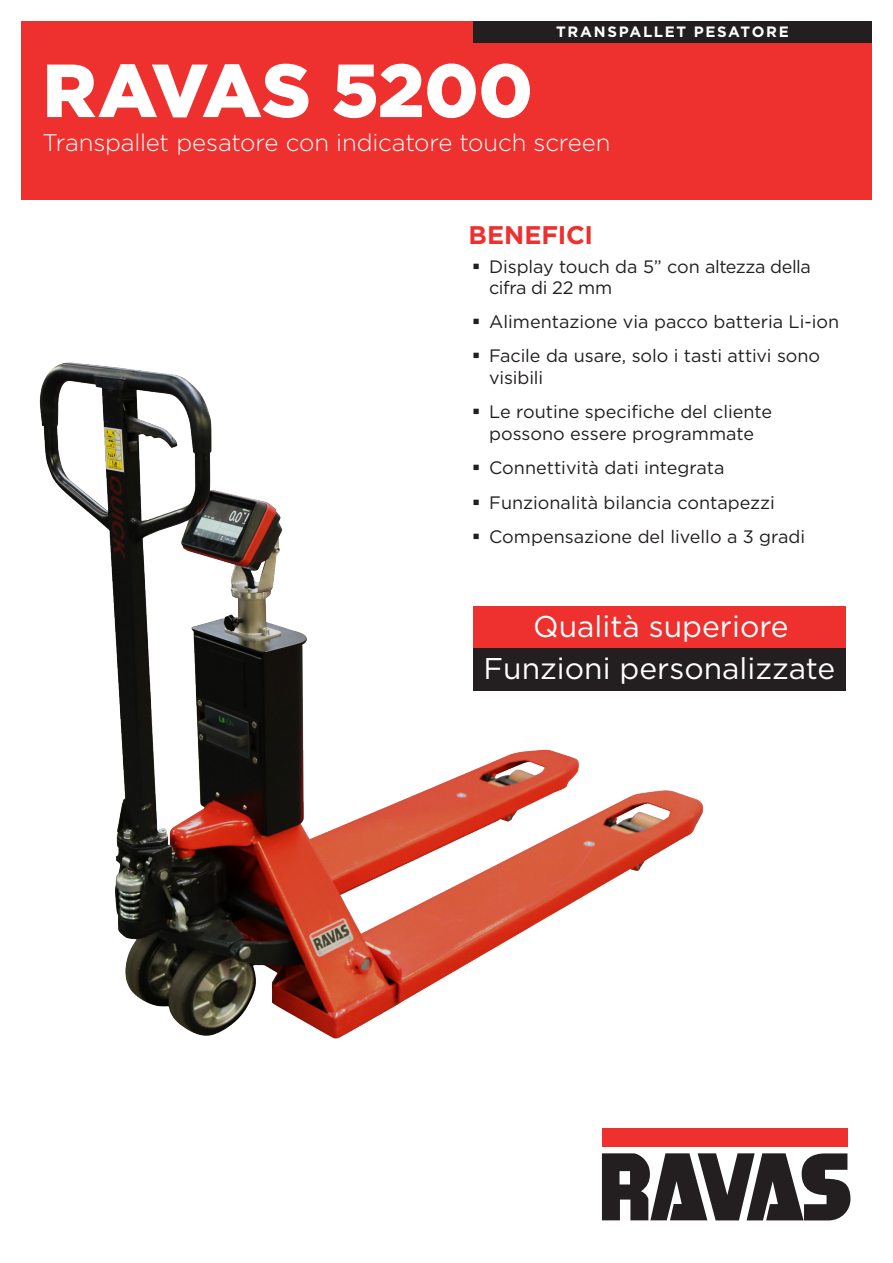
<style>
.page{position:relative;width:893px;height:1263px;background:#fff}
.page>*{position:absolute;margin:0;border:0;box-sizing:border-box;transform-origin:0 0}
.t1{font:900 75px "Gotham";letter-spacing:-.01em;color:#fff}
.t2{font:30px "Gotham";color:#fff}
.t3{font:700 25.5px "Gotham";color:#ee302e}
.t4{font:300 24px "Gotham";letter-spacing:-.01em;color:#fff}
.t5{font:18px/21.6px "Gotham";color:#231f20}
.t6{font:18px/21px "Gotham";letter-spacing:-.02em;color:#231f20}
.t7{font:700 15px "Gotham";letter-spacing:.11em;color:#fff}
</style>
<div class="page">
<img style="left:39px;top:362px;width:665px;height:677px">
<div style="left:21px;top:21px;width:851px;height:179px;background:#ee312f"></div>
<div style="left:473px;top:606px;width:372px;height:42px;background:#ee302e"></div>
<div style="left:473px;top:648px;width:372px;height:43px;background:#231f20"></div>
<div style="left:602px;top:1128px;width:245px;height:19px;background:#ee312f"></div>
<svg style="left:602px;top:1153px;width:248px;height:67px"></svg>
<div style="left:473px;top:21px;width:399px;height:22px;background:#231f20"></div>
<svg style="left:474px;top:409px;width:5px;height:5px"></svg>
<svg style="left:474px;top:465px;width:5px;height:5px"></svg>
<svg style="left:474px;top:499px;width:5px;height:6px"></svg>
<svg style="left:474px;top:534px;width:5px;height:5px"></svg>
<p class="t1" style="left:43px;top:39px;width:492px">RAVAS 5200</p>
<p class="t7" style="left:556px;top:22px;width:234px">TRANSPALLET PESATORE</p>
<p class="t4" style="left:43px;top:127px;width:570px">Transpallet pesatore con indicatore touch screen</p>
<p class="t3" style="left:469px;top:218px;width:126px">BENEFICI</p>
<p class="t6" style="left:489px;top:255px;width:323px">Display touch da 5” con altezza della cifra di 22 mm</p>
<p class="t5" style="left:489px;top:311px;width:352px">Alimentazione via pacco batteria Li-ion</p>
<p class="t5" style="left:489px;top:345px;width:332px">Facile da usare, solo i tasti attivi sono visibili</p>
<p class="t5" style="left:489px;top:401px;width:285px">Le routine specifiche del cliente possono essere programmate</p>
<p class="t5" style="left:489px;top:457px;width:237px">Connettività dati integrata</p>
<p class="t5" style="left:489px;top:491px;width:287px">Funzionalità bilancia contapezzi</p>
<p class="t5" style="left:489px;top:525px;width:317px">Compensazione del livello a 3 gradi</p>
<p class="t2" style="left:533px;top:607px;width:257px">Qualità superiore</p>
<p class="t2" style="left:484px;top:649px;width:353px">Funzioni personalizzate</p>
</div>
